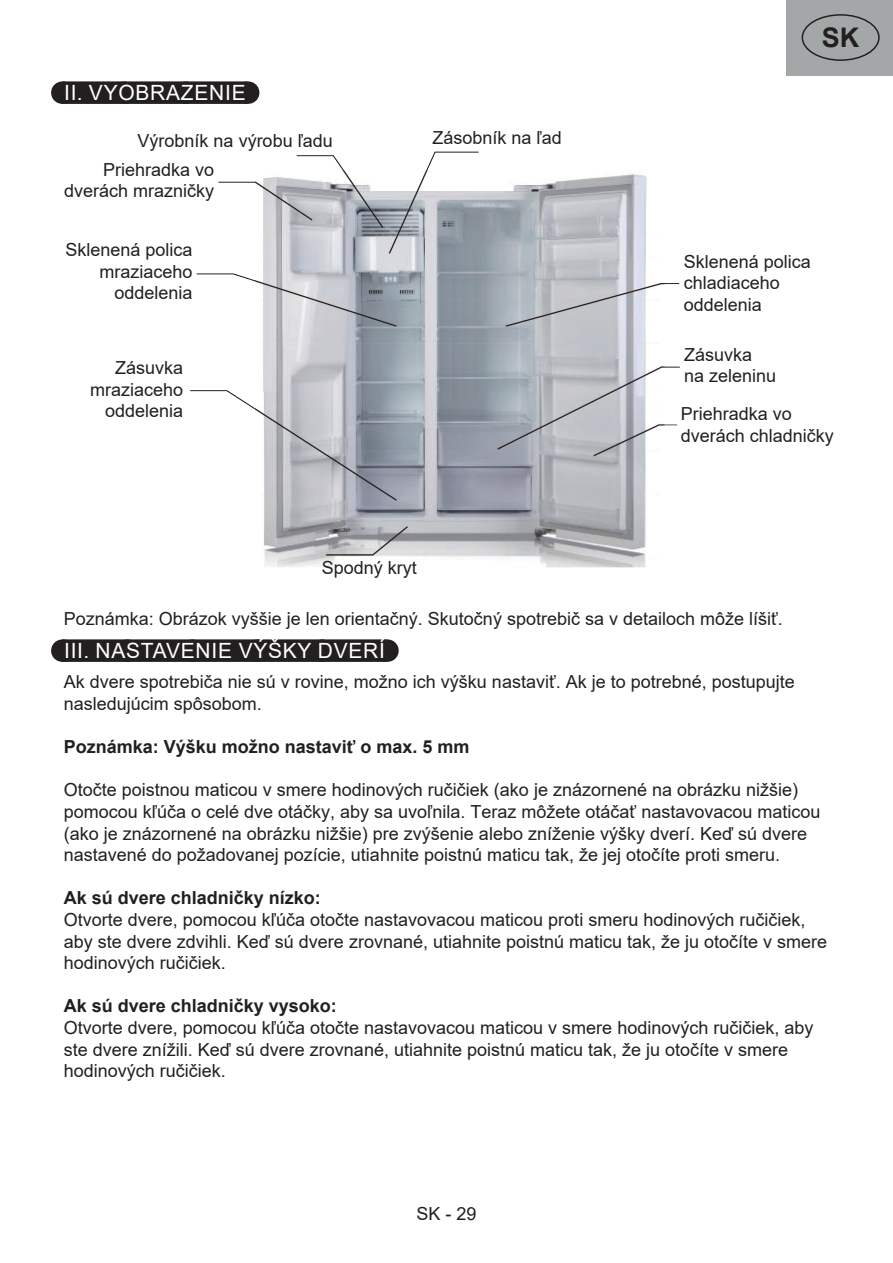
<style>
.page{position:relative;width:893px;height:1263px;background:#fff}
.page>*{position:absolute;margin:0;border:0;box-sizing:border-box;transform-origin:0 0}
.t1{font:700 27px "Arial";color:#231f20}
.Grafický_nadpis_ETA{font:21px "Arial";letter-spacing:.035em;color:#fff}
.text{font:18px/21.6px "Arial";color:#231f20}
.text-2{font:700 18px "Arial";color:#231f20}
</style>
<div class="page">
<div style="left:787px;top:0;width:106px;height:75px;background:#a4a7a7"></div>
<div style="left:802px;top:14px;width:78px;height:47px;border:2px solid #231f20;border-radius:50%"></div>
<div style="left:62px;top:81px;width:185px;height:23px;background:#231f20"></div>
<svg style="left:124px;top:81px;width:92px;height:23px"></svg>
<svg style="left:247px;top:81px;width:1px;height:23px"></svg>
<div style="left:62px;top:639px;width:324px;height:23px;background:#231f20"></div>
<svg style="left:127px;top:639px;width:227px;height:23px"></svg>
<svg style="left:386px;top:639px;width:1px;height:23px"></svg>
<img style="left:190px;top:151px;width:490px;height:417px">
<p class="Grafický_nadpis_ETA" style="left:64px;top:78px;width:183px">II. VYOBRAZENIE</p>
<p class="text" style="left:138px;top:130px;width:197px">Výrobník na výrobu ľadu</p>
<p class="text" style="left:432px;top:126px;width:131px">Zásobník na ľad</p>
<p class="text" style="left:64px;top:159px;width:152px;text-align:right">Priehradka vo dverách mrazničky</p>
<p class="text" style="left:65px;top:239px;width:129px;text-align:right">Sklenená polica mraziaceho oddelenia</p>
<p class="text" style="left:90px;top:357px;width:95px;text-align:right">Zásuvka mraziaceho oddelenia</p>
<h1 class="t1" style="left:822px;top:18px;width:39px">SK</h1>
<p class="text" style="left:684px;top:251px;width:129px">Sklenená polica chladiaceho oddelenia</p>
<p class="text" style="left:684px;top:344px;width:94px">Zásuvka na zeleninu</p>
<p class="text" style="left:681px;top:403px;width:155px">Priehradka vo dverách chladničky</p>
<p class="text" style="left:322px;top:557px;width:97px">Spodný kryt</p>
<p class="text" style="left:64px;top:607px;width:721px">Poznámka: Obrázok vyššie je len orientačný. Skutočný spotrebič sa v detailoch môže líšiť.</p>
<p class="Grafický_nadpis_ETA" style="left:64px;top:636px;width:322px">III. NASTAVENIE VÝŠKY DVERÍ</p>
<p class="text" style="left:64px;top:671px;width:733px">Ak dvere spotrebiča nie sú v rovine, možno ich výšku nastaviť. Ak je to potrebné, postupujte nasledujúcim spôsobom.</p>
<p class="text-2" style="left:64px;top:734px;width:407px">Poznámka: Výšku možno nastaviť o max. 5 mm</p>
<p class="text" style="left:64px;top:779px;width:758px">Otočte poistnou maticou v smere hodinových ručičiek (ako je znázornené na obrázku nižšie) pomocou kľúča o celé dve otáčky, aby sa uvoľnila. Teraz môžete otáčať nastavovacou maticou (ako je znázornené na obrázku nižšie) pre zvýšenie alebo zníženie výšky dverí. Keď sú dvere nastavené do požadovanej pozície, utiahnite poistnú maticu tak, že jej otočíte proti smeru.</p>
<p class="text-2" style="left:64px;top:885px;width:259px">Ak sú dvere chladničky nízko:</p>
<p class="text" style="left:64px;top:909px;width:765px">Otvorte dvere, pomocou kľúča otočte nastavovacou maticou proti smeru hodinových ručičiek, aby ste dvere zdvihli. Keď sú dvere zrovnané, utiahnite poistnú maticu tak, že ju otočíte v smere hodinových ručičiek.</p>
<p class="text-2" style="left:64px;top:993px;width:275px">Ak sú dvere chladničky vysoko:</p>
<p class="text" style="left:64px;top:1017px;width:751px">Otvorte dvere, pomocou kľúča otočte nastavovacou maticou v smere hodinových ručičiek, aby ste dvere znížili. Keď sú dvere zrovnané, utiahnite poistnú maticu tak, že ju otočíte v smere hodinových ručičiek.</p>
<p class="text" style="left:416px;top:1203px;width:62px">SK - 29</p>
</div>
